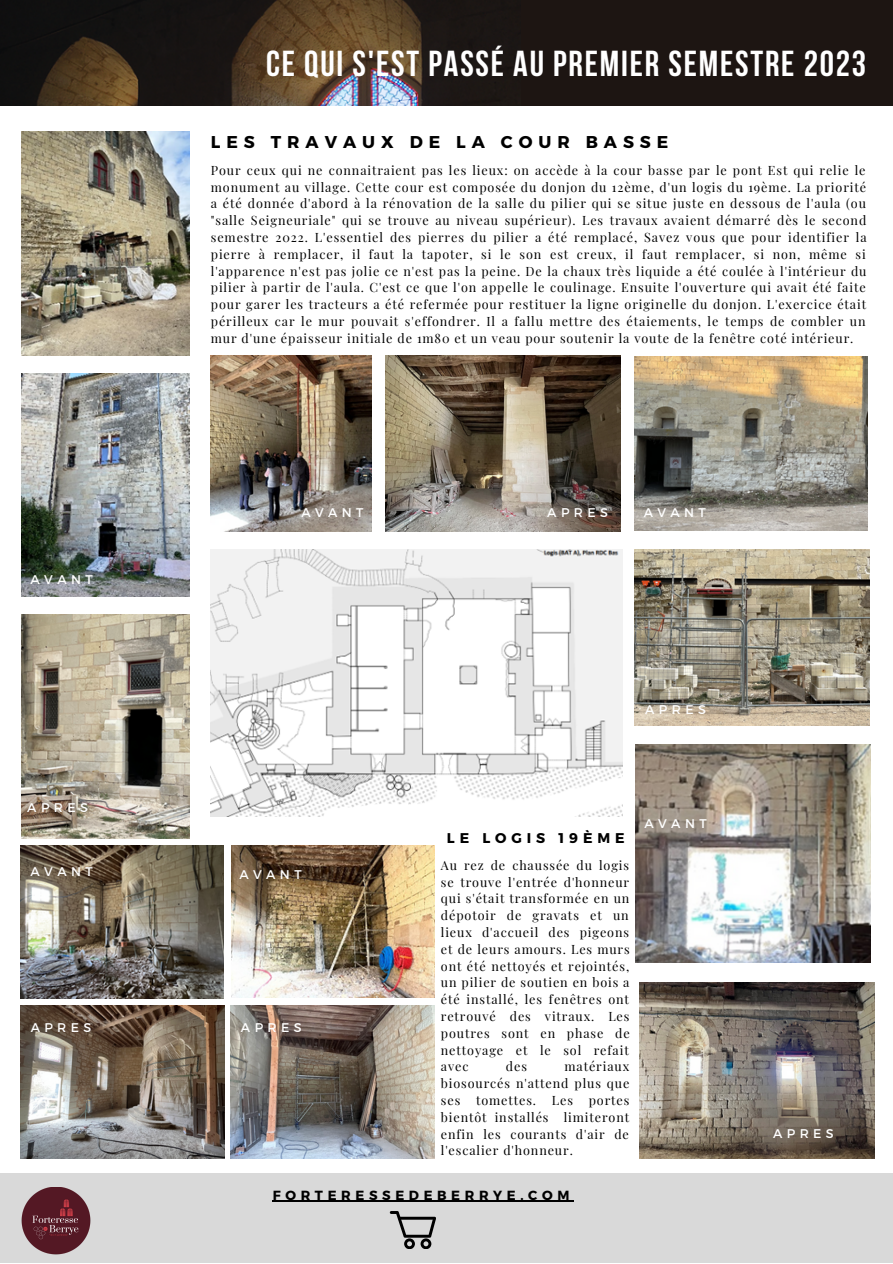
<style>
.page{position:relative;width:893px;height:1264px;background:#fff}
.page>*{position:absolute;margin:0;border:0;box-sizing:border-box;transform-origin:0 0}
.t1{font:700 36px "Bebas Neue";letter-spacing:.05em;color:#fff}
.t2{font:700 17.1px "Montserrat";letter-spacing:.35em;color:#000}
.t3{font:700 14.1px "Montserrat";letter-spacing:.35em;color:#000}
.t4{font:700 13.2px "Montserrat";letter-spacing:.35em;color:#000}
.t5{font:12.6px/16.8px "Playfair Display";letter-spacing:.07em;color:#000;text-align:justify}
.t6{font:12.6px "Montserrat";letter-spacing:.35em;color:#fff}
</style>
<div class="page">
<div style="left:0;top:0;width:892px;height:106px;background:#1d1512"></div>
<div style="left:0;top:1173px;width:892px;height:89px;background:#d9d9d9"></div>
<svg style="left:390px;top:1211px;width:46px;height:37px"></svg>
<img style="left:0;top:0;width:423px;height:106px">
<img style="left:22px;top:1187px;width:68px;height:67px">
<img style="left:211px;top:355px;width:160px;height:176px">
<img style="left:22px;top:131px;width:167px;height:224px">
<img style="left:22px;top:374px;width:167px;height:222px">
<img style="left:20px;top:845px;width:204px;height:153px">
<img style="left:231px;top:845px;width:203px;height:152px">
<img style="left:21px;top:1005px;width:203px;height:153px">
<img style="left:231px;top:1005px;width:203px;height:153px">
<img style="left:385px;top:355px;width:235px;height:176px">
<img style="left:22px;top:614px;width:167px;height:224px">
<img style="left:211px;top:549px;width:411px;height:267px">
<img style="left:635px;top:744px;width:235px;height:218px">
<img style="left:634px;top:549px;width:235px;height:176px">
<img style="left:639px;top:982px;width:235px;height:176px">
<img style="left:634px;top:356px;width:233px;height:174px">
<hr style="left:273px;top:1200px;width:301px;height:1px;background:#000">
<p class="t6" style="left:31px;top:571px;width:64px">AVANT</p>
<p class="t6" style="left:27px;top:799px;width:62px">APRES</p>
<p class="t6" style="left:31px;top:863px;width:64px">AVANT</p>
<p class="t6" style="left:31px;top:1018px;width:62px">APRES</p>
<p class="t1" style="left:266px;top:49px;width:601px">CE QUI S'EST PASSÉ AU PREMIER SEMESTRE 2023</p>
<p class="t2" style="left:211px;top:130px;width:459px">LES TRAVAUX DE LA COUR BASSE</p>
<p class="t5" style="left:211px;top:161px;width:657px">Pour ceux qui ne connaitraient pas les lieux: on accède à la cour basse par le pont Est qui relie le monument au village. Cette cour est composée du donjon du 12ème, d'un logis du 19ème. La priorité a été donnée d'abord à la rénovation de la salle du pilier qui se situe juste en dessous de l'aula (ou "salle Seigneuriale" qui se trouve au niveau supérieur). Les travaux avaient démarré dès le second semestre 2022. L'essentiel des pierres du pilier a été remplacé, Savez vous que pour identifier la pierre à remplacer, il faut la tapoter, si le son est creux, il faut remplacer, si non, même si l'apparence n'est pas jolie ce n'est pas la peine. De la chaux très liquide a été coulée à l'intérieur du pilier à partir de l'aula. C'est ce que l'on appelle le coulinage. Ensuite l'ouverture qui avait été faite pour garer les tracteurs a été refermée pour restituer la ligne originelle du donjon. L'exercice était périlleux car le mur pouvait s'effondrer. Il a fallu mettre des étaiements, le temps de combler un mur d'une épaisseur initiale de 1m80 et un veau pour soutenir la voute de la fenêtre coté intérieur.</p>
<p class="t6" style="left:301px;top:504px;width:64px">AVANT</p>
<p class="t6" style="left:547px;top:504px;width:62px">APRES</p>
<p class="t6" style="left:643px;top:504px;width:64px">AVANT</p>
<p class="t6" style="left:645px;top:701px;width:62px">APRES</p>
<p class="t6" style="left:239px;top:866px;width:64px">AVANT</p>
<p class="t6" style="left:241px;top:1018px;width:62px">APRES</p>
<p class="t3" style="left:447px;top:829px;width:179px">LE LOGIS 19ÈME</p>
<p class="t5" style="left:441px;top:856px;width:190px">Au rez de chaussée du logis se trouve l'entrée d'honneur qui s'était transformée en un dépotoir de gravats et un lieux d'accueil des pigeons et de leurs amours. Les murs ont été nettoyés et rejointés, un pilier de soutien en bois a été installé, les fenêtres ont retrouvé des vitraux. Les poutres sont en phase de nettoyage et le sol refait avec</p>
<p class="t5" style="left:441px;top:1057px;width:190px;text-indent:123px">matériaux biosourcés n'attend plus que ses</p>
<p class="t5" style="left:506px;top:1057px;width:23px">des</p>
<p class="t5" style="left:476px;top:1091px;width:62px">tomettes.</p>
<p class="t5" style="left:552px;top:1091px;width:23px">Les</p>
<p class="t5" style="left:441px;top:1091px;width:190px;text-indent:148px">portes bientôt installés limiteront enfin les courants d'air de l'escalier d'honneur.</p>
<p class="t4" style="left:273px;top:1186px;width:298px">FORTERESSEDEBERRYE.COM</p>
<p class="t6" style="left:644px;top:815px;width:64px">AVANT</p>
<p class="t6" style="left:773px;top:1125px;width:62px">APRES</p>
</div>
